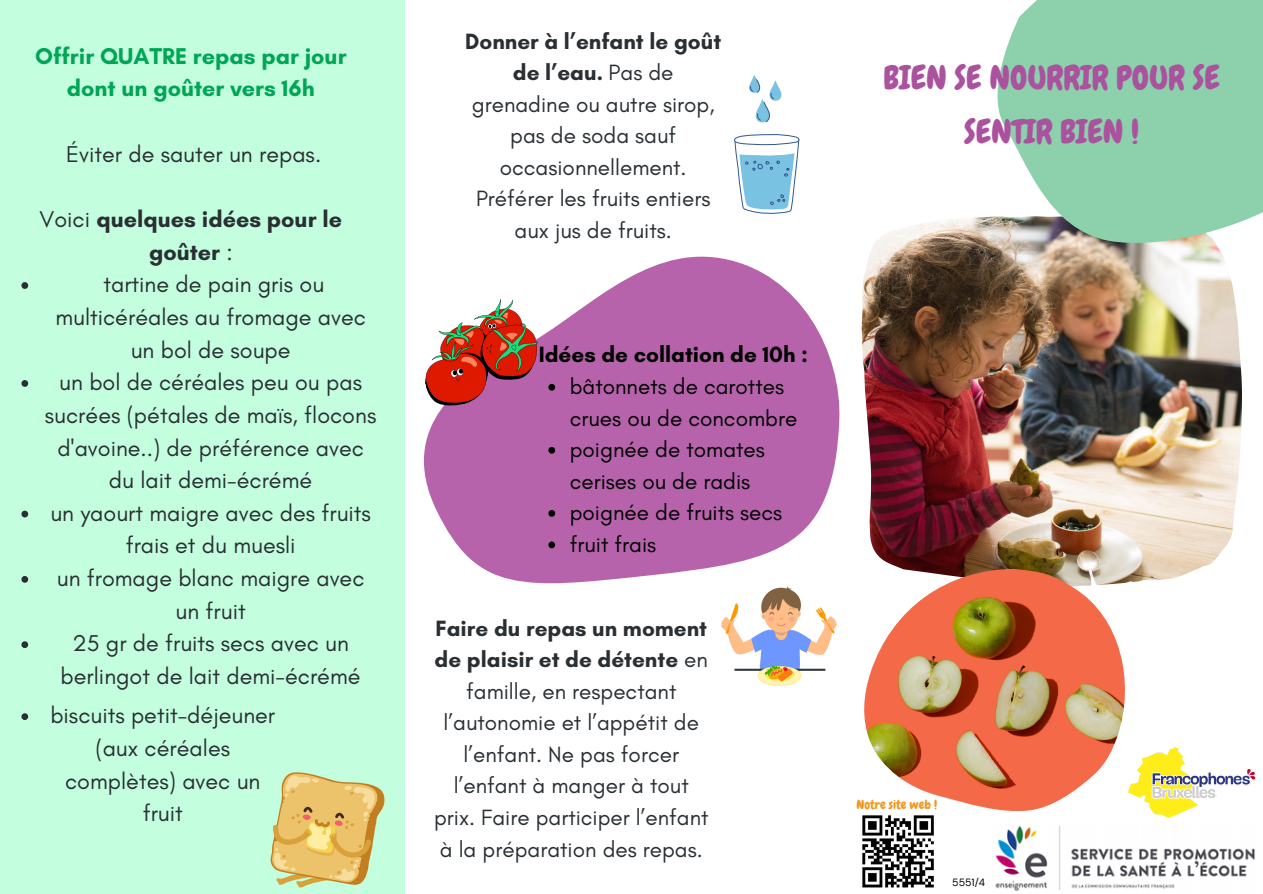
<style>
.page{position:relative;width:1263px;height:894px;background:#fff}
.page>*{position:absolute;margin:0;border:0;box-sizing:border-box;transform-origin:0 0}
.t1{font:32.85px/54px "Chewy";color:#ab529f;text-align:center}
.t2{font:23.25px/32.7px "Glacial Indifference";color:#292f33;text-align:center}
.t3{font:700 23.25px "Glacial Indifference";color:#00a556}
.t4{font:700 23.25px/32.7px "Glacial Indifference";color:#292f33;text-align:center}
.t5{font:22.5px/31.5px "Glacial Indifference";color:#292f33;text-align:center}
.t6{font:22.5px/31.5px "Glacial Indifference";color:#000}
.t7{font:700 22.5px "Glacial Indifference";color:#000}
.t8{font:12.75px "Chewy";color:#f19820}
.t9{font:10.5px "DM Sans";color:#000}
.s1{font-weight:400}
.s2{font-weight:700}
</style>
<div class="page">
<img style="left:995px;top:825px;width:260px;height:66px">
<img style="left:1129px;top:747px;width:127px;height:70px">
<img style="left:943px;top:217px;width:299px;height:366px">
<svg style="left:983px;top:0;width:280px;height:252px;background:#9dd4b5"></svg>
<img style="left:867px;top:568px;width:258px;height:243px">
<svg style="left:404px;top:178px;width:539px;height:555px"></svg>
<svg style="left:749px;top:75px;width:33px;height:48px"></svg>
<svg style="left:734px;top:134px;width:65px;height:80px"></svg>
<img style="left:722px;top:586px;width:114px;height:99px">
<svg style="left:548px;top:447px;width:7px;height:6px"></svg>
<svg style="left:548px;top:510px;width:7px;height:6px"></svg>
<svg style="left:548px;top:541px;width:7px;height:7px"></svg>
<svg style="left:411px;top:293px;width:144px;height:118px"></svg>
<div style="left:0;top:0;width:404px;height:893px;background:#c3ffde"></div>
<svg style="left:21px;top:282px;width:7px;height:7px"></svg>
<svg style="left:21px;top:380px;width:7px;height:7px"></svg>
<svg style="left:21px;top:510px;width:7px;height:7px"></svg>
<svg style="left:21px;top:576px;width:7px;height:6px"></svg>
<svg style="left:21px;top:641px;width:7px;height:7px"></svg>
<svg style="left:21px;top:713px;width:7px;height:6px"></svg>
<svg style="left:270px;top:772px;width:115px;height:115px"></svg>
<img style="left:862px;top:815px;width:72px;height:73px">
<p class="t3" style="left:35px;top:42px;width:313px">Offrir QUATRE repas par jour</p>
<p class="t3" style="left:67px;top:74px;width:249px">dont un goûter vers 16h</p>
<p class="t2" style="left:66px;top:137px;width:256px">Éviter de sauter un repas.</p>
<p class="t4" style="left:40px;top:202px;width:304px"><span class="s1">Voici</span> quelques idées pour le goûter <span class="s1">:</span></p>
<p class="t2" style="left:55px;top:268px;width:312px">tartine de pain gris ou multicéréales au fromage avec un bol de soupe</p>
<p class="t2" style="left:45px;top:365px;width:333px">un bol de céréales peu ou pas sucrées (pétales de maïs, flocons d'avoine..) de préférence avec du lait demi-écrémé</p>
<p class="t2" style="left:50px;top:496px;width:322px">un yaourt maigre avec des fruits frais et du muesli</p>
<p class="t2" style="left:57px;top:561px;width:309px">un fromage blanc maigre avec un fruit</p>
<p class="t2" style="left:61px;top:626px;width:302px">25 gr de fruits secs avec un berlingot de lait demi-écrémé</p>
<p class="t2" style="left:50px;top:698px;width:226px">biscuits petit-déjeuner (aux céréales complètes) avec un fruit</p>
<p class="t5" style="left:465px;top:25px;width:258px"><span class="s2">Donner à l’enfant le goût de l’eau.</span> Pas de grenadine ou autre sirop, pas de soda sauf occasionnellement.<br>Préférer les fruits entiers aux jus de fruits.</p>
<p class="t7" style="left:539px;top:341px;width:271px">Idées de collation de 10h :</p>
<p class="t6" style="left:570px;top:370px;width:229px">bâtonnets de carottes crues ou de concombre</p>
<p class="t6" style="left:570px;top:433px;width:197px">poignée de tomates cerises ou de radis</p>
<p class="t6" style="left:570px;top:496px;width:214px">poignée de fruits secs</p>
<p class="t6" style="left:570px;top:528px;width:88px">fruit frais</p>
<p class="t5" style="left:434px;top:612px;width:276px"><span class="s2">Faire du repas un moment de plaisir et de détente</span> en famille, en respectant l’autonomie et l’appétit de l’enfant. Ne pas forcer l’enfant à manger à tout prix. Faire participer l’enfant à la préparation des repas.</p>
<p class="t1" style="left:884px;top:51px;width:338px">BIEN SE NOURRIR POUR SE<br>SENTIR BIEN !</p>
<p class="t8" style="left:856px;top:796px;width:82px">Notre site web !</p>
<p class="t9" style="left:952px;top:874px;width:34px">5551/4</p>
</div>
